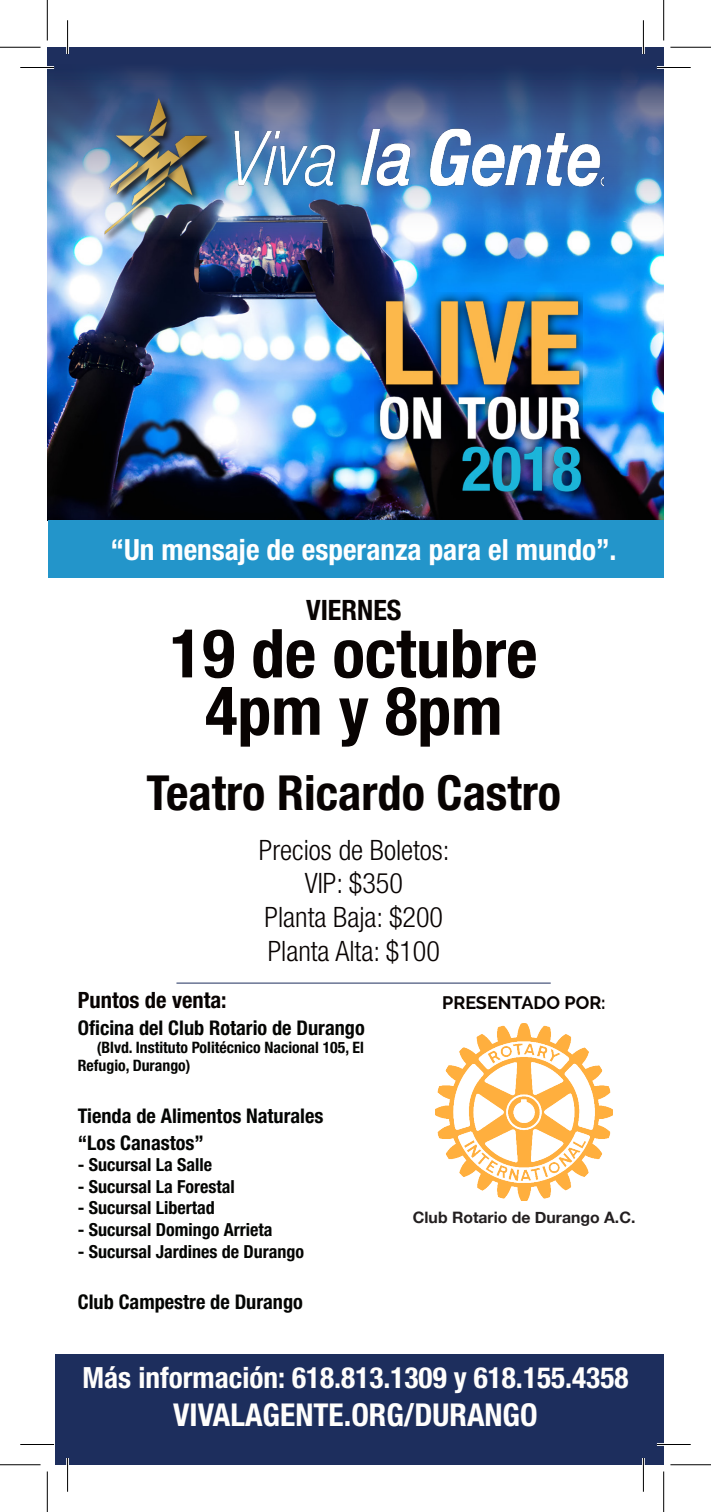
<style>
.page{position:relative;width:711px;height:1512px;background:#fff}
.page>*{position:absolute;margin:0;border:0;box-sizing:border-box;transform-origin:0 0}
.t1{font:700 condensed 67.5px/57.4px "Helvetica Neue LT Pro";color:#080302;text-align:center}
.t2{font:700 condensed 48.38px "Helvetica Neue LT Pro";color:#080302}
.t3{font:700 condensed 31.5px "Helvetica Neue LT Pro";color:#fffefc}
.t4{font:700 condensed 29.25px "Helvetica Neue LT Pro";color:#fffefc}
.t5{font:700 condensed 29.25px "Helvetica Neue LT Pro";color:#fff}
.t6{font:300 condensed 28.12px/33.8px "Helvetica Neue LT Pro";color:#080302;text-align:center}
.t7{font:700 condensed 28.12px "Helvetica Neue LT Pro";color:#080302}
.t8{font:700 condensed 22.5px "Helvetica Neue LT Pro";color:#080302}
.t9{font:700 condensed 20.25px/27px "Helvetica Neue LT Pro";color:#040503}
.t10{font:700 condensed 18px "Helvetica Neue LT Pro";color:#040503}
.t11{font:700 18px "Raleway";color:#080302}
.t12{font:700 condensed 15.75px/18px "Helvetica Neue LT Pro";color:#040503}
.t13{font:700 15.75px "Helvetica Neue";color:#231f20}
</style>
<div class="page">
<img style="left:47px;top:254px;width:616px;height:266px">
<img style="left:47px;top:47px;width:616px;height:207px">
<img style="left:104px;top:67px;width:499px;height:179px">
<img style="left:374px;top:292px;width:207px;height:207px">
<div style="left:55px;top:1354px;width:608px;height:111px;background:#1d2e5d"></div>
<hr style="left:176px;top:983px;width:374px;height:1px;background:#1d2e5d">
<div style="left:48px;top:521px;width:615px;height:57px;background:#2395ca"></div>
<img style="left:435px;top:1023px;width:177px;height:177px">
<hr style="left:20px;top:66px;width:34px;height:3px;background:#fff">
<hr style="left:656px;top:66px;width:34px;height:3px;background:#fff">
<hr style="left:656px;top:1443px;width:34px;height:3px;background:#fff">
<hr style="left:66px;top:20px;width:3px;height:34px;background:#fff">
<hr style="left:66px;top:1458px;width:3px;height:34px;background:#fff">
<hr style="left:641px;top:20px;width:3px;height:34px;background:#fff">
<hr style="left:641px;top:1458px;width:3px;height:34px;background:#fff">
<hr style="left:20px;top:67px;width:34px;height:1px;background:#000">
<hr style="left:656px;top:67px;width:34px;height:1px;background:#000">
<hr style="left:20px;top:1444px;width:34px;height:1px;background:#000">
<hr style="left:656px;top:1444px;width:34px;height:1px;background:#000">
<hr style="left:67px;top:20px;width:1px;height:34px;background:#000">
<hr style="left:67px;top:1458px;width:1px;height:34px;background:#000">
<hr style="left:642px;top:20px;width:1px;height:34px;background:#000">
<hr style="left:642px;top:1458px;width:1px;height:34px;background:#000">
<hr style="left:0;top:47px;width:40px;height:1px;background:#000">
<hr style="left:670px;top:47px;width:40px;height:1px;background:#000">
<hr style="left:0;top:1464px;width:40px;height:1px;background:#000">
<hr style="left:670px;top:1464px;width:40px;height:1px;background:#000">
<hr style="left:47px;top:0;width:1px;height:40px;background:#000">
<hr style="left:47px;top:1472px;width:1px;height:40px;background:#000">
<hr style="left:662px;top:0;width:1px;height:40px;background:#000">
<hr style="left:662px;top:1472px;width:1px;height:40px;background:#000">
<h3 class="t5" style="left:110px;top:532px;width:507px">“Un mensaje de esperanza para el mundo”.</h3>
<h3 class="t7" style="left:306px;top:593px;width:97px">VIERNES</h3>
<h1 class="t1" style="left:170px;top:624px;width:369px">19 de octubre<br>4pm y 8pm</h1>
<h2 class="t2" style="left:146px;top:764px;width:416px">Teatro Ricardo Castro</h2>
<h3 class="t6" style="left:259px;top:833px;width:192px">Precios de Boletos:<br>VIP: $350<br>Planta Baja: $200<br>Planta Alta: $100</h3>
<p class="t8" style="left:78px;top:987px;width:150px">Puntos de venta:</p>
<p class="t9" style="left:78px;top:1014px;width:288px">Oficina del Club Rotario de Durango</p>
<p class="t12" style="left:78px;top:1039px;width:287px;text-indent:19px">(Blvd. Instituto Politécnico Nacional 105, El<br>Refugio, Durango)</p>
<p class="t9" style="left:78px;top:1102px;width:247px">Tienda de Alimentos Naturales “Los Canastos”</p>
<p class="t10" style="left:78px;top:1154px;width:136px">- Sucursal La Salle</p>
<p class="t10" style="left:78px;top:1176px;width:158px">- Sucursal La Forestal</p>
<p class="t10" style="left:78px;top:1197px;width:138px">- Sucursal Libertad</p>
<p class="t10" style="left:78px;top:1219px;width:196px">- Sucursal Domingo Arrieta</p>
<p class="t10" style="left:78px;top:1240px;width:228px">- Sucursal Jardines de Durango</p>
<p class="t9" style="left:78px;top:1288px;width:226px">Club Campestre de Durango</p>
<p class="t11" style="left:442px;top:993px;width:165px">PRESENTADO POR:</p>
<p class="t13" style="left:412px;top:1207px;width:224px">Club Rotario de Durango A.C.</p>
<h3 class="t4" style="left:82px;top:1360px;width:547px">Más información: 618.813.1309 y 618.155.4358</h3>
<h3 class="t3" style="left:173px;top:1395px;width:366px">VIVALAGENTE.ORG/DURANGO</h3>
</div>
